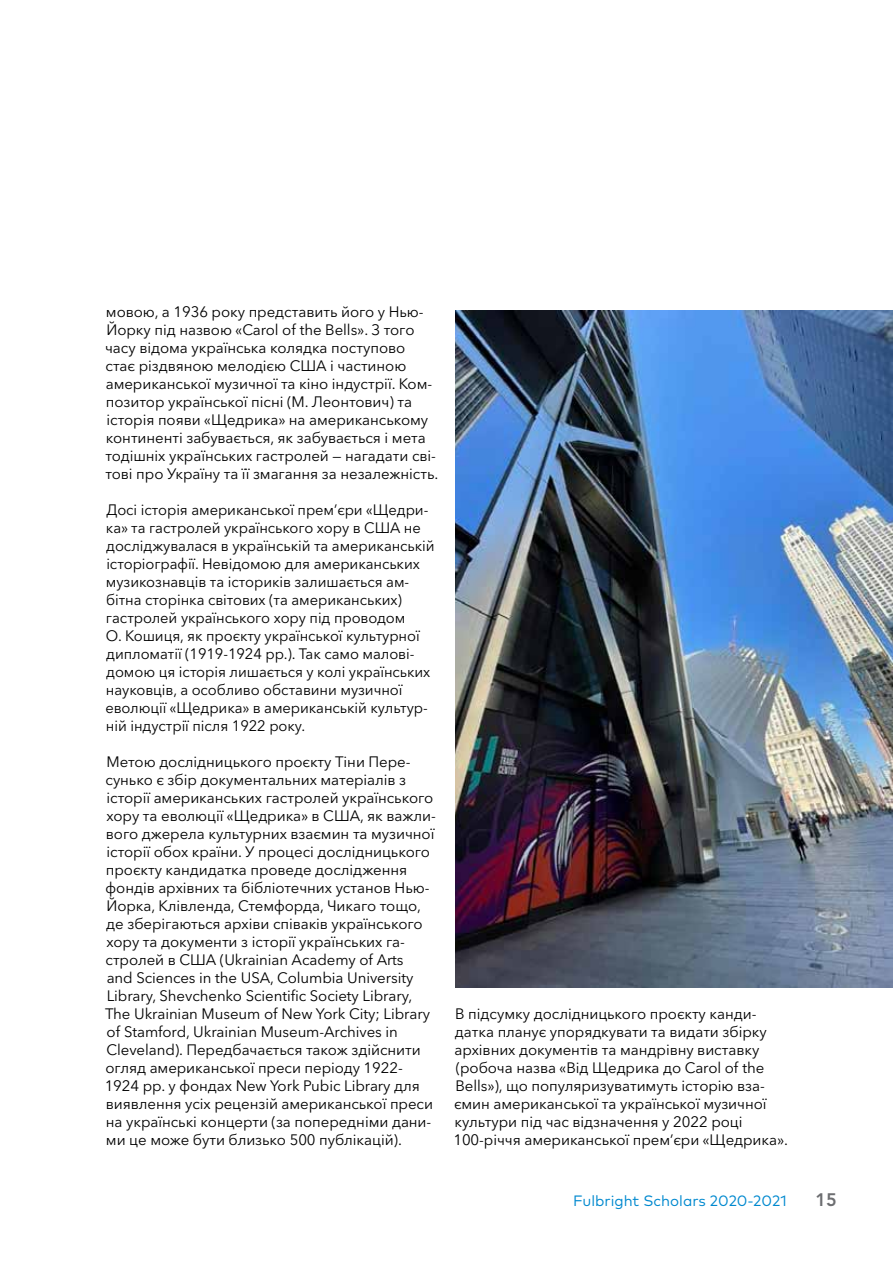
<style>
.page{position:relative;width:893px;height:1263px;background:#fff}
.page>*{position:absolute;margin:0;border:0;box-sizing:border-box;transform-origin:0 0}
.t1{font:800 18px "Avenir LT Std";color:#6d6e71}
.t2{font:15px/18px "Avenir Next Cyr";letter-spacing:-.005em;color:#000}
.t3{font:15px "Mark Pro";color:#0089cf}
</style>
<div class="page">
<img style="left:455px;top:311px;width:438px;height:676px">
<p class="t2" style="left:105px;top:303px;width:335px">мовою, а 1936 року представить його у Нью-Йорку під назвою «Carol of the Bells». З того часу відома українська колядка поступово стає різдвяною мелодією США і частиною американської музичної та кіно індустрії. Ком&shy;позитор української пісні (М. Леонтович) та історія появи «Щедрика» на американському континенті забувається, як забувається і мета тодішніх українських гастролей — нагадати сві&shy;тові про Україну та її змагання за незалежність.</p>
<p class="t2" style="left:105px;top:501px;width:331px">Досі історія американської прем’єри «Щедри&shy;ка» та гастролей українського хору в США не досліджувалася в українській та американській історіографії. Невідомою для американських музикознавців та істориків залишається ам&shy;бітна сторінка світових (та американських) гастролей українського хору під проводом<br>О. Кошиця, як проєкту української культурної дипломатії (1919-1924 рр.). Так само малові&shy;домою ця історія лишається у колі українських науковців, а особливо обставини музичної еволюції «Щедрика» в американській культур&shy;ній індустрії після 1922 року.</p>
<p class="t2" style="left:105px;top:753px;width:333px">Метою дослідницького проєкту Тіни Пере&shy;сунько є збір документальних матеріалів з історії американських гастролей українського хору та еволюції «Щедрика» в США, як важли&shy;вого джерела культурних взаємин та музичної історії обох країни. У процесі дослідницького проєкту кандидатка проведе дослідження фондів архівних та бібліотечних установ Нью-Йорка, Клівленда, Стемфорда, Чикаго тощо, де зберігаються архіви співаків українського хору та документи з історії українських га&shy;стролей в США (Ukrainian Academy of Arts<br>and Sciences in the USA, Columbia University Library, Shevchenko Scientific Society Library, The Ukrainian Museum of New York City; Library of Stamford, Ukrainian Museum-Archives in Cleveland). Передбачається також здійснити огляд американської преси періоду 1922- 1924 рр. у фондах New York Pubic Library для виявлення усіх рецензій американської преси на українські концерти (за попередніми дани&shy;ми це може бути близько 500 публікацій).</p>
<p class="t2" style="left:453px;top:1005px;width:336px">В підсумку дослідницького проєкту канди&shy;датка планує упорядкувати та видати збірку архівних документів та мандрівну виставку (робоча назва «Від Щедрика до Carol of the Bells»), що популяризуватимуть історію вза&shy;ємин американської та української музичної культури під час відзначення у 2022 році 100-річчя американської прем’єри «Щедрика».</p>
<p class="t3" style="left:573px;top:1189px;width:215px">Fulbright Scholars 2020-2021</p>
<p class="t1" style="left:816px;top:1189px;width:23px">15</p>
</div>
